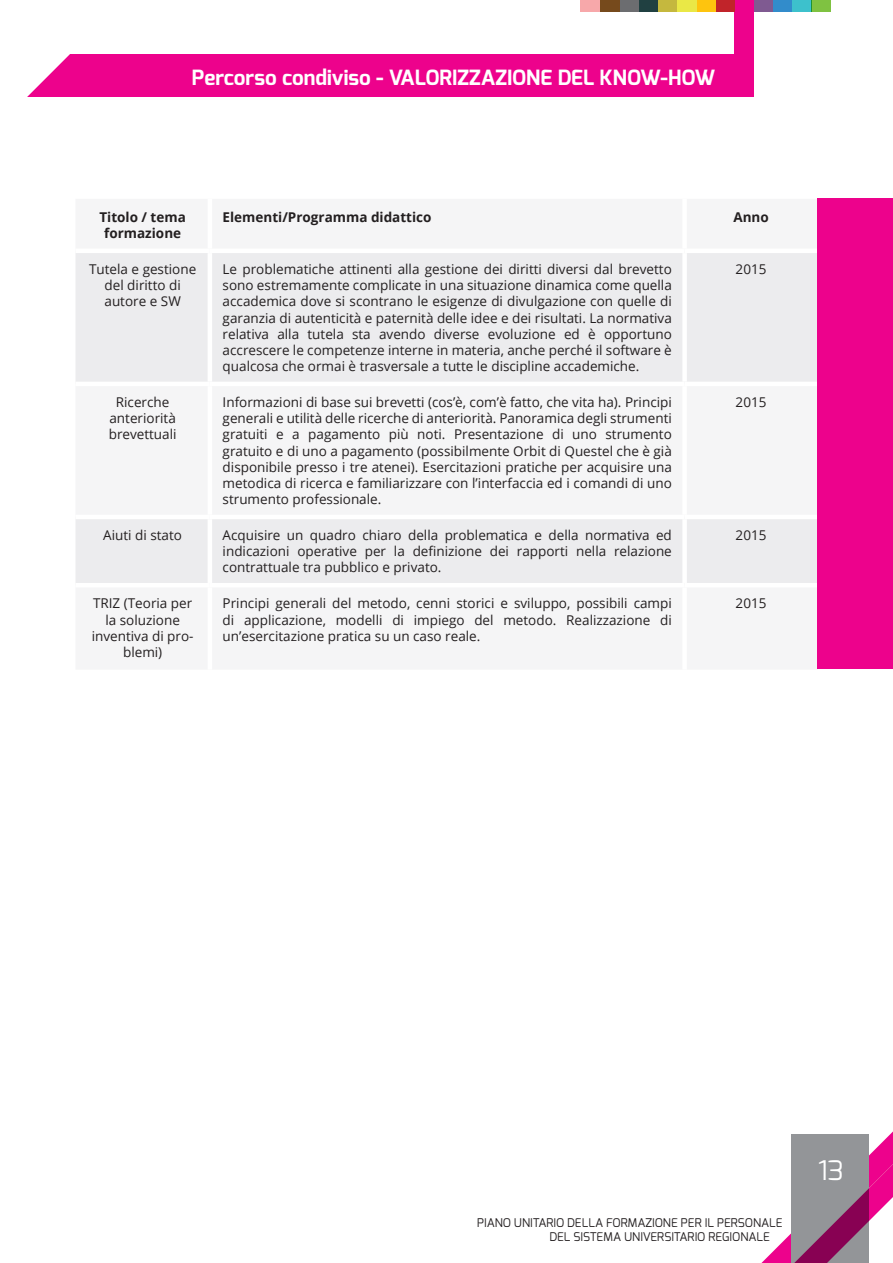
<style>
.page{position:relative;width:893px;height:1263px;background:#fff}
.page>*{position:absolute;margin:0;border:0;box-sizing:border-box;transform-origin:0 0}
.t1{font:27px "Exo";color:#fff}
.t2{font:700 21px "Exo";color:#fff}
.t3{font:13.5px/16.2px "Open Sans";color:#231f20;text-align:justify}
.t4{font:700 13.5px/16.2px "Open Sans";color:#231f20;text-align:center}
.t5{font:12px/14.4px "Exo";color:#231f20}
</style>
<div class="page">
<div style="left:0;top:54px;width:754px;height:43px;background:#ed028c"></div>
<svg style="left:761px;top:1131px;width:132px;height:132px"></svg>
<div style="left:811px;top:0;width:19px;height:11px;background:#7fc241"></div>
<div style="left:792px;top:0;width:19px;height:11px;background:#3dc1cc"></div>
<div style="left:773px;top:0;width:19px;height:11px;background:#328ccb"></div>
<div style="left:754px;top:0;width:19px;height:11px;background:#7f5a91"></div>
<div style="left:734px;top:0;width:20px;height:97px;background:#ed028c"></div>
<div style="left:715px;top:0;width:19px;height:11px;background:#c1242a"></div>
<div style="left:696px;top:0;width:19px;height:11px;background:#fec40e"></div>
<div style="left:677px;top:0;width:19px;height:11px;background:#eae846"></div>
<div style="left:658px;top:0;width:19px;height:11px;background:#c5b83e"></div>
<div style="left:639px;top:0;width:19px;height:11px;background:#204041"></div>
<div style="left:619px;top:0;width:20px;height:11px;background:#6c6d70"></div>
<div style="left:600px;top:0;width:19px;height:11px;background:#764a1c"></div>
<div style="left:581px;top:0;width:19px;height:11px;background:#f7a8aa"></div>
<svg style="left:76px;top:253px;width:741px;height:330px;fill:#ececee"></svg>
<hr style="left:208px;top:253px;width:4px;height:129px;background:#fff">
<div style="left:682px;top:253px;width:5px;height:129px;background:#fff"></div>
<hr style="left:75px;top:382px;width:135px;height:4px;background:#fff">
<hr style="left:210px;top:382px;width:475px;height:4px;background:#fff">
<hr style="left:208px;top:386px;width:4px;height:129px;background:#fff">
<hr style="left:685px;top:382px;width:132px;height:4px;background:#fff">
<div style="left:682px;top:386px;width:5px;height:129px;background:#fff"></div>
<hr style="left:75px;top:515px;width:135px;height:4px;background:#fff">
<hr style="left:210px;top:515px;width:475px;height:4px;background:#fff">
<hr style="left:208px;top:519px;width:4px;height:64px;background:#fff">
<hr style="left:685px;top:515px;width:132px;height:4px;background:#fff">
<div style="left:682px;top:519px;width:5px;height:64px;background:#fff"></div>
<div style="left:817px;top:199px;width:76px;height:470px;background:#ed028c"></div>
<svg style="left:0;top:54px;width:70px;height:43px"></svg>
<h2 class="t2" style="left:192px;top:64px;width:525px">Percorso condiviso - VALORIZZAZIONE DEL KNOW-HOW</h2>
<p class="t4" style="left:99px;top:209px;width:88px">Titolo / tema formazione</p>
<p class="t4" style="left:223px;top:209px;width:210px">Elementi/Programma didattico</p>
<p class="t4" style="left:733px;top:209px;width:37px">Anno</p>
<p class="t3" style="left:89px;top:261px;width:109px;text-align:center">Tutela e gestione del diritto di autore e SW</p>
<p class="t3" style="left:223px;top:261px;width:451px">Le problematiche attinenti alla gestione dei diritti diversi dal brevetto sono estremamente complicate in una situazione dinamica come quella accademica dove si scontrano le esigenze di divulgazione con quelle di garanzia di autenticità e paternità delle idee e dei risultati. La normativa relativa alla tutela sta avendo diverse evoluzione ed è opportuno accrescere le competenze interne in materia, anche perché il software è qualcosa che ormai è trasversale a tutte le discipline accademiche.</p>
<p class="t3" style="left:736px;top:261px;width:32px">2015</p>
<p class="t3" style="left:109px;top:394px;width:69px;text-align:center">Ricerche anteriorità brevettuali</p>
<p class="t3" style="left:223px;top:394px;width:451px">Informazioni di base sui brevetti (cos’è, com’è fatto, che vita ha). Principi generali e utilità delle ricerche di anteriorità. Panoramica degli strumenti gratuiti e a pagamento più noti. Presentazione di uno strumento gratuito e di uno a pagamento (possibilmente Orbit di Questel che è già disponibile presso i tre atenei). Esercitazioni pratiche per acquisire una metodica di ricerca e familiarizzare con l’interfaccia ed i comandi di uno strumento professionale.</p>
<p class="t3" style="left:736px;top:394px;width:32px">2015</p>
<p class="t3" style="left:103px;top:527px;width:80px">Aiuti di stato</p>
<p class="t3" style="left:223px;top:527px;width:451px">Acquisire un quadro chiaro della problematica e della normativa ed indicazioni operative per la definizione dei rapporti nella relazione contrattuale tra pubblico e privato.</p>
<p class="t3" style="left:736px;top:527px;width:32px">2015</p>
<p class="t3" style="left:92px;top:595px;width:103px;text-align:center">TRIZ (Teoria per la soluzione inventiva di pro&shy;blemi)</p>
<p class="t3" style="left:223px;top:595px;width:451px">Principi generali del metodo, cenni storici e sviluppo, possibili campi di applicazione, modelli di impiego del metodo. Realizzazione di un’esercitazione pratica su un caso reale.</p>
<p class="t3" style="left:736px;top:595px;width:32px">2015</p>
<p class="t5" style="left:549px;top:1215px;width:235px;text-indent:-72px">PIANO UNITARIO DELLA FORMAZIONE PER IL PERSONALE<br>DEL SISTEMA UNIVERSITARIO REGIONALE</p>
<h1 class="t1" style="left:818px;top:1153px;width:27px">13</h1>
</div>
